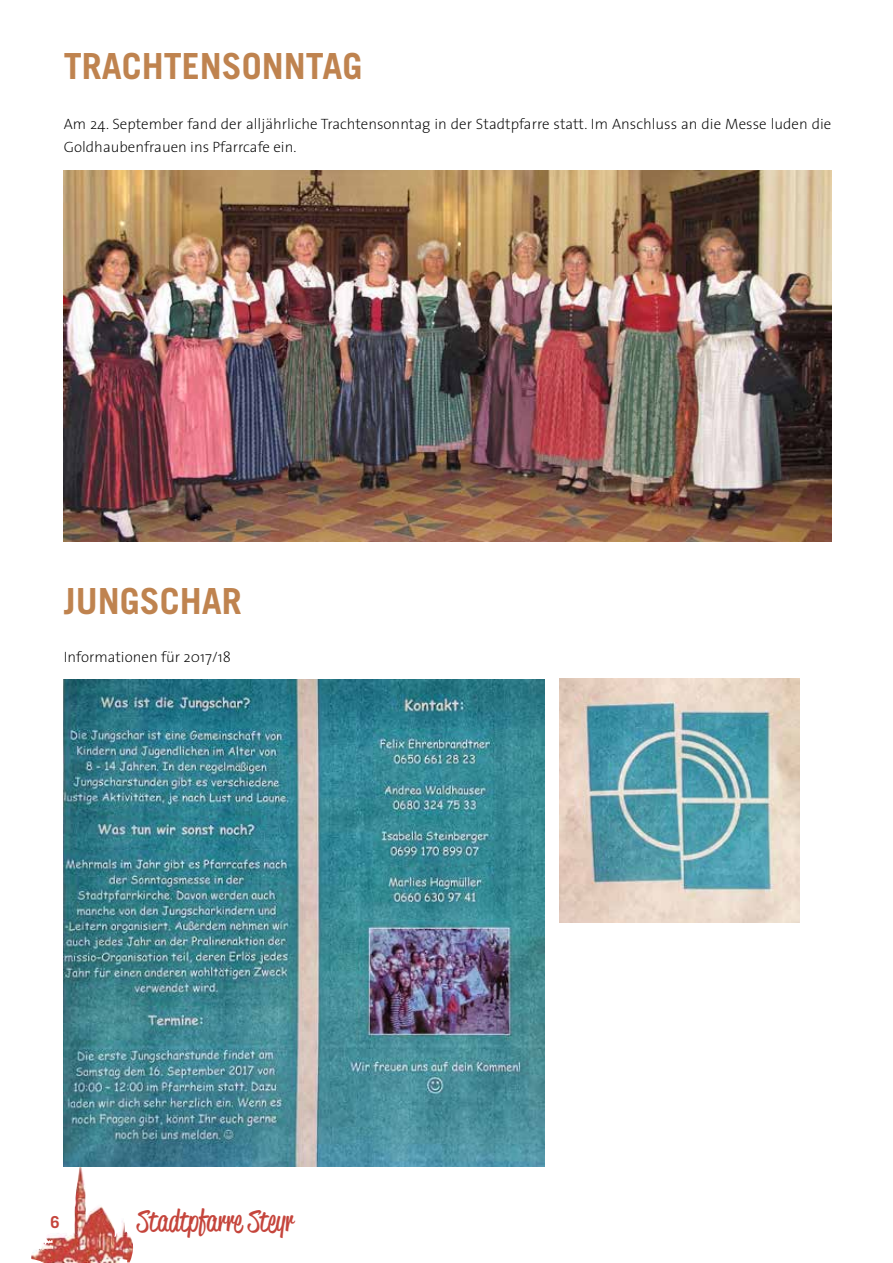
<style>
.page{position:relative;width:893px;height:1263px;background:#fff}
.page>*{position:absolute;margin:0;border:0;box-sizing:border-box;transform-origin:0 0}
.t1{font:700 36px "Trade Gothic";color:#bf834f}
.t2{font:30px "Reklame Script Regular DEMO";color:#c5453c}
.t3{font:700 16.5px "Trade Gothic";color:#c5453c}
.t4{font:200 15px/22.5px "The Sans";color:#000}
</style>
<div class="page">
<img style="left:31px;top:1164px;width:103px;height:99px">
<img style="left:64px;top:170px;width:767px;height:372px">
<img style="left:64px;top:679px;width:480px;height:488px">
<img style="left:559px;top:678px;width:240px;height:244px">
<h1 class="t1" style="left:64px;top:44px;width:300px">TRACHTENSONNTAG</h1>
<p class="t4" style="left:64px;top:112px;width:769px">Am 24. September fand der alljährliche Trachtensonntag in der Stadtpfarre statt. Im Anschluss an die Messe luden die<br>Goldhaubenfrauen ins Pfarrcafe ein.</p>
<h1 class="t1" style="left:64px;top:579px;width:180px">JUNGSCHAR</h1>
<p class="t4" style="left:64px;top:645px;width:169px">Informationen für 2017/18</p>
<p class="t3" style="left:50px;top:1212px;width:11px">6</p>
<h2 class="t2" style="left:137px;top:1208px;width:158px">Stadtpfarre Steyr</h2>
</div>
